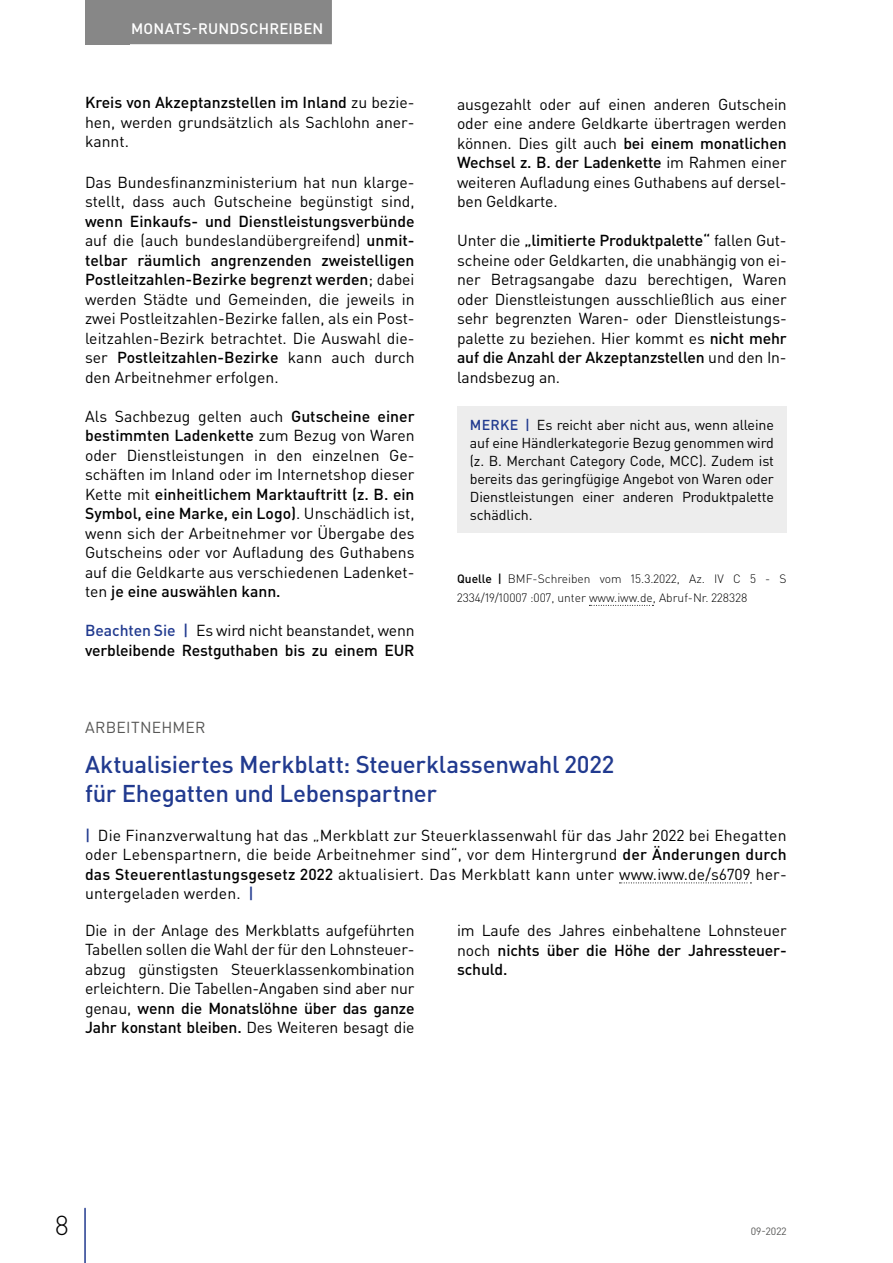
<style>
.page{position:relative;width:893px;height:1263px;background:#fff}
.page>*{position:absolute;margin:0;border:0;box-sizing:border-box;transform-origin:0 0}
.t1{font:300 27px "DIN Pro";color:#000}
.t2{font:500 24px/28.5px "DIN Pro";letter-spacing:-.015em;color:#213a8f}
.t3{font:15.75px/19.5px "DIN Pro";color:#000;text-align:justify}
.t4{font:500 15.75px/19.5px "DIN Pro";letter-spacing:-.01em;color:#000}
.t5{font:15.75px "DIN Pro";letter-spacing:.015em;color:#575756}
.t6{font:500 15px "DIN Pro";letter-spacing:.015em;color:#fff}
.t7{font:14.25px/18px "DIN Pro";letter-spacing:-.01em;color:#000;text-align:justify}
.t8{font:300 12px/19.5px "DIN Pro";color:#000}
.t9{font:10.5px "DIN Pro";color:#575756}
.s1{font-weight:500}
.s2{color:#213a8f}
.s3{font-weight:400}
.s4{font-weight:500;color:#213a8f}
</style>
<div class="page">
<div style="left:85px;top:0;width:45px;height:44px;background:#878787"></div>
<hr style="left:84px;top:1208px;width:2px;height:55px;background:#213a8f">
<div style="left:122px;top:0;width:210px;height:44px;background:#878787"></div>
<svg style="left:619px;top:882px;width:132px;height:1px"></svg>
<svg style="left:589px;top:605px;width:64px;height:1px"></svg>
<div style="left:457px;top:406px;width:330px;height:126px;background:#ededed"></div>
<p class="t6" style="left:131px;top:18px;width:194px">MONATS-RUNDSCHREIBEN</p>
<p class="t3" style="left:85px;top:92px;width:331px"><span class="s1">Kreis von Akzeptanzstellen im Inland</span> zu bezie&shy;hen, werden grundsätzlich als Sachlohn aner&shy;kannt.</p>
<p class="t3" style="left:85px;top:172px;width:331px">Das Bundesfinanzministerium hat nun klarge&shy;stellt, dass auch Gutscheine begünstigt sind,</p>
<p class="t3" style="left:85px;top:211px;width:331px"><span class="s1">wenn Einkaufs- und Dienstleistungsverbünde </span>auf die (auch bundeslandübergreifend) <span class="s1">unmit&shy;telbar räumlich angrenzenden zweistelligen Postleitzahlen-Bezirke begrenzt werden</span>; dabei werden Städte und Gemeinden, die jeweils in zwei Postleitzahlen-Bezirke fallen, als ein Post&shy;leitzahlen-Bezirk betrachtet. Die Auswahl die&shy;ser <span class="s1">Postleitzahlen-Bezirke</span> kann auch durch den Arbeitnehmer erfolgen.</p>
<p class="t3" style="left:85px;top:406px;width:331px">Als Sachbezug gelten auch <span class="s1">Gutscheine einer bestimmten Ladenkette</span> zum Bezug von Waren oder Dienstleistungen in den einzelnen Ge&shy;schäften im Inland oder im Internetshop dieser Kette mit <span class="s1">einheitlichem Marktauftritt (z. B. ein Symbol, eine Marke, ein Logo)</span>. Unschädlich ist, wenn sich der Arbeitnehmer vor Übergabe des Gutscheins oder vor Aufladung des Guthabens auf die Geldkarte aus verschiedenen Ladenket&shy;ten <span class="s1">je eine auswählen kann.</span></p>
<p class="t4" style="left:85px;top:620px;width:331px"><span class="s2">Beachten Sie |</span> <span class="s3">Es wird nicht beanstandet, wenn </span>verbleibende Restguthaben bis zu einem EUR</p>
<p class="t3" style="left:457px;top:94px;width:331px">ausgezahlt oder auf einen anderen Gutschein oder eine andere Geldkarte übertragen werden können. Dies gilt auch <span class="s1">bei einem monatlichen Wechsel z. B. der Ladenkette</span> im Rahmen einer weiteren Aufladung eines Guthabens auf dersel&shy;ben Geldkarte.</p>
<p class="t3" style="left:457px;top:230px;width:331px">Unter die <span class="s1">„limitierte Produktpalette“</span> fallen Gut&shy;scheine oder Geldkarten, die unabhängig von ei&shy;ner Betragsangabe dazu berechtigen, Waren oder Dienstleistungen ausschließlich aus einer sehr begrenzten Waren- oder Dienstleistungs&shy;palette zu beziehen. Hier kommt es <span class="s1">nicht mehr auf die Anzahl der Akzeptanzstellen</span> und den In&shy;landsbezug an.</p>
<p class="t7" style="left:470px;top:415px;width:306px"><span class="s4">MERKE |</span> Es reicht aber nicht aus, wenn alleine auf eine Händlerkategorie Bezug genommen wird (z. B. Merchant Category Code, MCC). Zudem ist bereits das geringfügige Angebot von Waren oder Dienstleistungen einer anderen Produktpalette schädlich.</p>
<p class="t8" style="left:457px;top:568px;width:331px"><span class="s1">Quelle |</span> BMF-Schreiben vom 15.3.2022, Az. IV C 5 - S<br>2334/19/10007 :007, unter www.iww.de, Abruf-Nr. 228328</p>
<p class="t5" style="left:85px;top:716px;width:122px">ARBEITNEHMER</p>
<h2 class="t2" style="left:85px;top:749px;width:531px">Aktualisiertes Merkblatt: Steuerklassenwahl 2022 für Ehegatten und Lebenspartner</h2>
<p class="t3" style="left:85px;top:825px;width:703px"><span class="s4">|</span> Die Finanzverwaltung hat das „Merkblatt zur Steuerklassenwahl für das Jahr 2022 bei Ehegatten oder Lebenspartnern, die beide Arbeitnehmer sind“, vor dem Hintergrund <span class="s1">der Änderungen durch das Steuerentlastungsgesetz 2022</span> aktualisiert. Das Merkblatt kann unter www.iww.de/s6709 her&shy;untergeladen werden. <span class="s4">|</span></p>
<p class="t3" style="left:85px;top:920px;width:331px">Die in der Anlage des Merkblatts aufgeführten Tabellen sollen die Wahl der für den Lohnsteuer&shy;abzug günstigsten Steuerklassenkombination erleichtern. Die Tabellen-Angaben sind aber nur genau, <span class="s1">wenn die Monatslöhne über das ganze Jahr konstant bleiben.</span> Des Weiteren besagt die</p>
<p class="t3" style="left:457px;top:920px;width:331px">im Laufe des Jahres einbehaltene Lohnsteuer noch <span class="s1">nichts über die Höhe der Jahressteuer&shy;schuld.</span></p>
<h1 class="t1" style="left:55px;top:1207px;width:16px">8</h1>
<p class="t9" style="left:751px;top:1224px;width:37px">09-2022</p>
</div>
